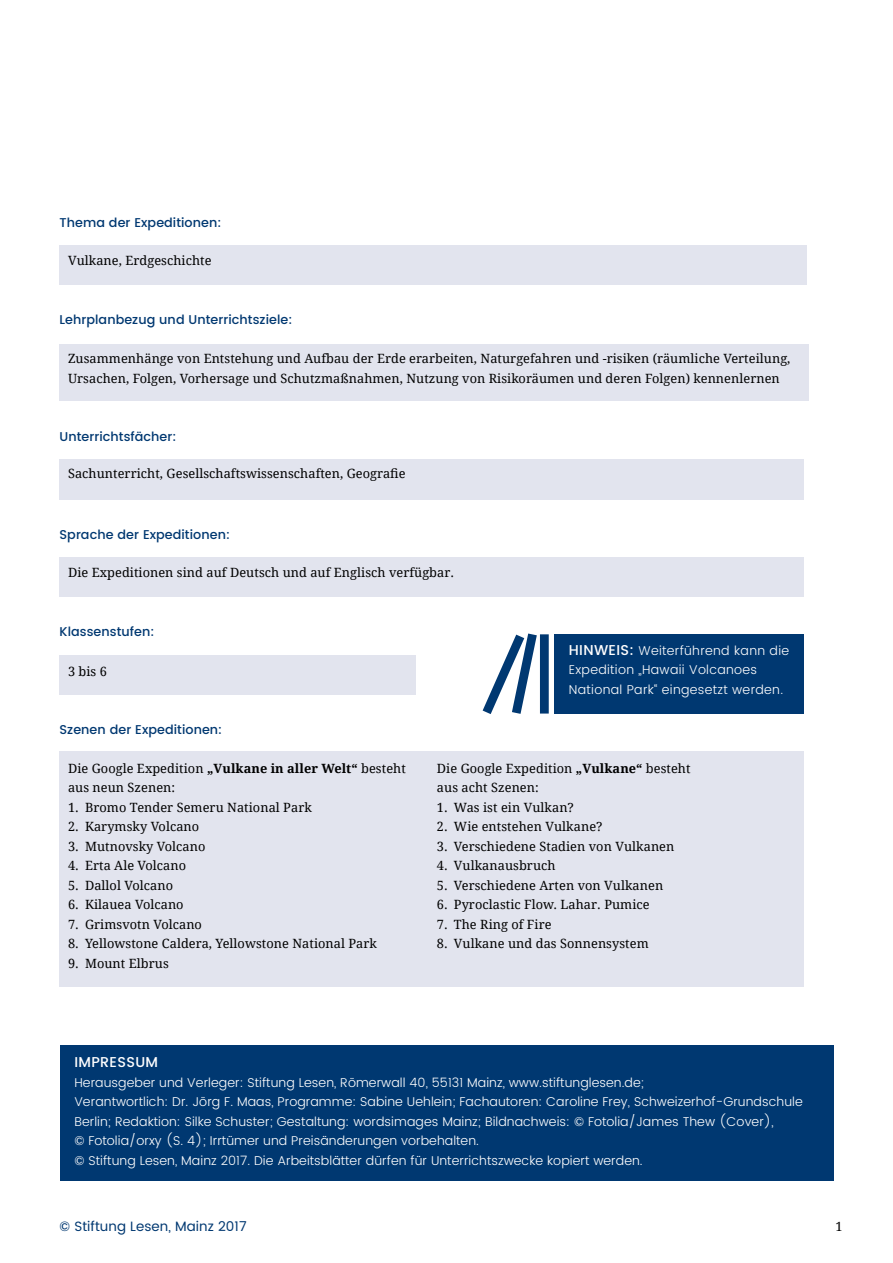
<style>
.page{position:relative;width:893px;height:1263px;background:#fff}
.page>*{position:absolute;margin:0;border:0;box-sizing:border-box;transform-origin:0 0}
.t1{font:500 14.25px "Poppins DE";letter-spacing:.025em;color:#fff}
.t2{font:13.5px "Poppins DE";letter-spacing:.005em;color:#003871}
.t3{font:12.75px/19.5px "Droid Serif";letter-spacing:.005em;color:#000}
.t4{font:300 12.75px/19.5px "Poppins DE";letter-spacing:.005em;color:#fff}
.t5{font:500 12.75px "Poppins DE";letter-spacing:.005em;color:#003871}
.t6{font:300 12.75px "Poppins DE";letter-spacing:.025em;color:#fff}
.s1{font-weight:700}
.s2{font-weight:500;font-size:14.25px}
</style>
<div class="page">
<div style="left:60px;top:245px;width:747px;height:39px;background:#e2e4ee"></div>
<div style="left:60px;top:344px;width:749px;height:57px;background:#e2e4ee"></div>
<div style="left:60px;top:459px;width:744px;height:41px;background:#e2e4ee"></div>
<div style="left:60px;top:558px;width:744px;height:39px;background:#e2e4ee"></div>
<div style="left:60px;top:752px;width:744px;height:235px;background:#e2e4ee"></div>
<div style="left:60px;top:655px;width:356px;height:39px;background:#e2e4ee"></div>
<div style="left:60px;top:1046px;width:773px;height:135px;background:#003871"></div>
<div style="left:554px;top:634px;width:250px;height:79px;background:#003871"></div>
<div style="left:540px;top:634px;width:9px;height:79px;background:#003871"></div>
<svg style="left:482px;top:633px;width:61px;height:81px"></svg>
<p class="t5" style="left:60px;top:213px;width:163px">Thema der Expeditionen:</p>
<p class="t3" style="left:68px;top:250px;width:145px">Vulkane, Erdgeschichte</p>
<p class="t5" style="left:60px;top:310px;width:234px">Lehrplanbezug und Unterrichtsziele:</p>
<p class="t3" style="left:68px;top:349px;width:724px">Zusammenhänge von Entstehung und Aufbau der Erde erarbeiten, Naturgefahren und -risiken (räumliche Verteilung,<br>Ursachen, Folgen, Vorhersage und Schutzmaßnahmen, Nutzung von Risikoräumen und deren Folgen) kennenlernen</p>
<p class="t5" style="left:60px;top:427px;width:118px">Unterrichtsfächer:</p>
<p class="t3" style="left:68px;top:464px;width:339px">Sachunterricht, Gesellschaftswissenschaften, Geografie</p>
<p class="t5" style="left:60px;top:525px;width:172px">Sprache der Expeditionen:</p>
<p class="t3" style="left:68px;top:563px;width:388px">Die Expeditionen sind auf Deutsch und auf Englisch verfügbar.</p>
<p class="t5" style="left:60px;top:622px;width:96px">Klassenstufen:</p>
<p class="t3" style="left:68px;top:661px;width:40px">3 bis 6</p>
<p class="t5" style="left:60px;top:720px;width:164px">Szenen der Expeditionen:</p>
<p class="t3" style="left:68px;top:758px;width:339px">Die Google Expedition <span class="s1">„Vulkane in aller Welt“</span> besteht aus neun Szenen:</p>
<p class="t3" style="left:68px;top:797px;width:245px">1. Bromo Tender Semeru National Park</p>
<p class="t3" style="left:68px;top:816px;width:133px">2. Karymsky Volcano</p>
<p class="t3" style="left:68px;top:836px;width:139px">3. Mutnovsky Volcano</p>
<p class="t3" style="left:68px;top:855px;width:120px">4. Erta Ale Volcano</p>
<p class="t3" style="left:68px;top:875px;width:106px">5. Dallol Volcano</p>
<p class="t3" style="left:68px;top:894px;width:117px">6. Kilauea Volcano</p>
<p class="t3" style="left:68px;top:914px;width:135px">7. Grimsvotn Volcano</p>
<p class="t3" style="left:68px;top:933px;width:310px">8. Yellowstone Caldera, Yellowstone National Park</p>
<p class="t3" style="left:68px;top:953px;width:102px">9. Mount Elbrus</p>
<p class="t6" style="left:569px;top:641px;width:222px"><span class="s2">HINWEIS:</span> Weiterführend kann die</p>
<p class="t6" style="left:569px;top:661px;width:190px">Expedition „Hawaii Volcanoes</p>
<p class="t6" style="left:569px;top:680px;width:216px">National Park“ eingesetzt werden.</p>
<p class="t3" style="left:437px;top:758px;width:255px">Die Google Expedition <span class="s1">„Vulkane“</span> besteht</p>
<p class="t3" style="left:437px;top:777px;width:103px">aus acht Szenen:</p>
<p class="t3" style="left:437px;top:797px;width:139px">1. Was ist ein Vulkan?</p>
<p class="t3" style="left:437px;top:816px;width:167px">2. Wie entstehen Vulkane?</p>
<p class="t3" style="left:437px;top:836px;width:239px">3. Verschiedene Stadien von Vulkanen</p>
<p class="t3" style="left:437px;top:855px;width:120px">4. Vulkanausbruch</p>
<p class="t3" style="left:437px;top:875px;width:228px">5. Verschiedene Arten von Vulkanen</p>
<p class="t3" style="left:437px;top:894px;width:214px">6. Pyroclastic Flow. Lahar. Pumice</p>
<p class="t3" style="left:437px;top:914px;width:116px">7. The Ring of Fire</p>
<p class="t3" style="left:437px;top:933px;width:213px">8. Vulkane und das Sonnensystem</p>
<p class="t1" style="left:74px;top:1052px;width:85px">IMPRESSUM</p>
<p class="t4" style="left:74px;top:1073px;width:571px">Herausgeber und Verleger: Stiftung Lesen, Römerwall 40, 55131 Mainz, www.stiftunglesen.de;</p>
<p class="t4" style="left:74px;top:1092px;width:730px">Verantwortlich: Dr. Jörg F. Maas, Programme: Sabine Uehlein; Fachautoren: Caroline Frey, Schweizerhof-Grundschule<br>Berlin; Redaktion: Silke Schuster; Gestaltung: wordsimages Mainz; Bildnachweis: © Fotolia/James Thew (Cover),</p>
<p class="t4" style="left:74px;top:1131px;width:406px">© Fotolia/orxy (S. 4); Irrtümer und Preisänderungen vorbehalten.</p>
<p class="t4" style="left:74px;top:1151px;width:570px">© Stiftung Lesen, Mainz 2017. Die Arbeitsblätter dürfen für Unterrichtszwecke kopiert werden.</p>
<p class="t2" style="left:60px;top:1217px;width:189px">© Stiftung Lesen, Mainz 2017</p>
<p class="t3" style="left:835px;top:1217px;width:9px">1</p>
</div>
